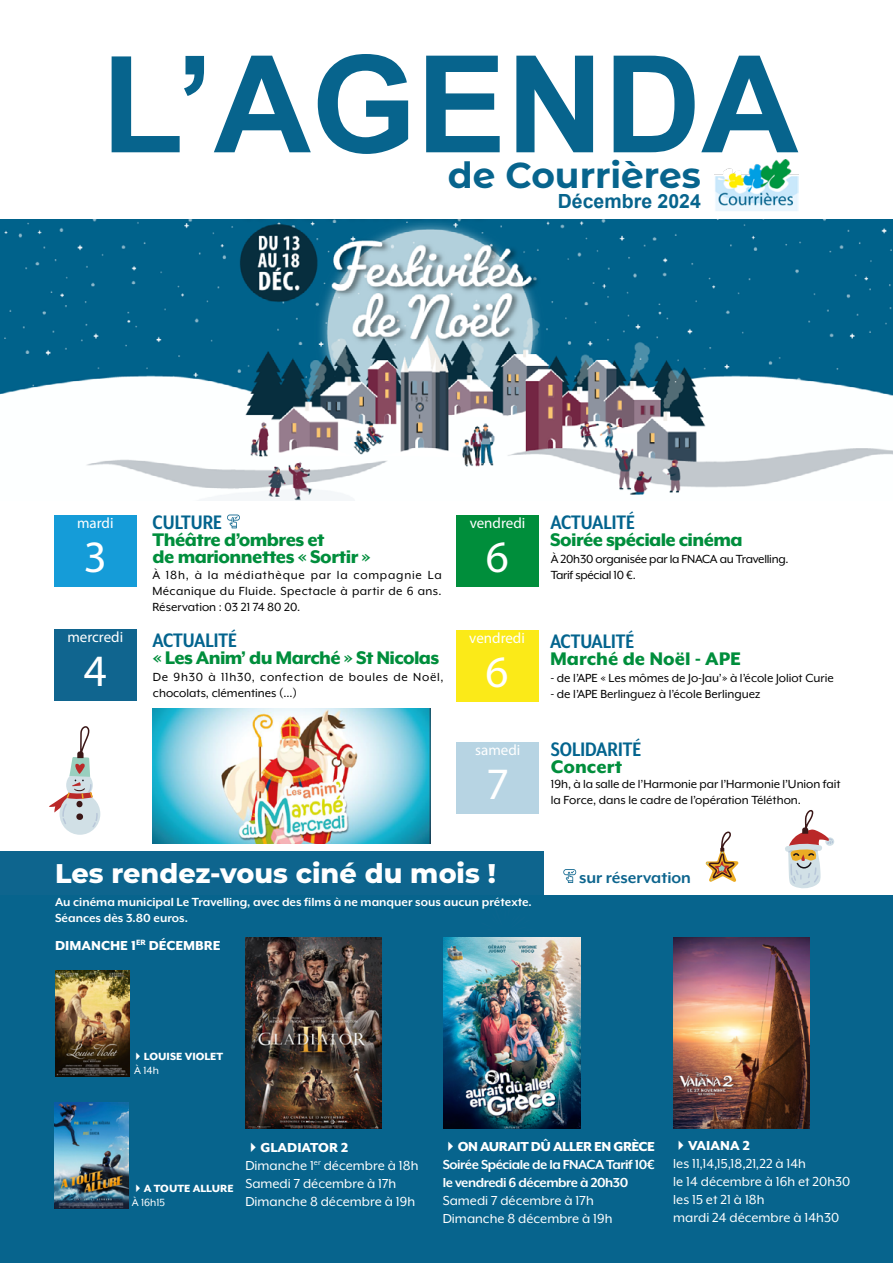
<style>
.page{position:relative;width:893px;height:1263px;background:#fff}
.page>*{position:absolute;margin:0;border:0;box-sizing:border-box;transform-origin:0 0}
.t1{font:700 135px "Arial";color:#07648d}
.t2{font:45px "Myriad Pro";color:#fff}
.t3{font:700 36px "Montserrat Alternates";color:#07648d}
.t4{font:800 27px "Montserrat";color:#fff}
.t5{font:700 22.5px "Mr Eaves XL Mod Nar OT";color:#03648e}
.t6{font:800 21px/16.5px "Mr Eaves XL Mod OT";letter-spacing:-.025em;color:#008e3c}
.t7{font:800 21px "Mr Eaves XL Mod OT";color:#008e3c}
.t8{font:700 19.5px "Arial";color:#07648d}
.t9{font:700 18px "Mr Eaves XL Mod OT";color:#0d658e}
.t10{font:15px/18px "Mr Eaves XL Mod OT";color:#fff}
.t11{font:700 15px/18px "Mr Eaves XL Mod OT";letter-spacing:-.03em;color:#fff;text-align:justify}
.t12{font:15px "Myriad Pro";color:#fff}
.t13{font:800 15px "Mr Eaves XL Mod OT";color:#fff}
.t14{font:13.5px/16.2px "Mr Eaves XL Mod OT";color:#000;text-align:justify}
.t15{font:700 13.5px/16.2px "Mr Eaves XL Mod OT";color:#fff}
.t16{font:13.5px/16.2px "Mr Eaves XL Mod OT";letter-spacing:.05em;color:#000}
.t17{font:13.5px/16.2px "Mr Eaves XL Mod OT";letter-spacing:-.02em;color:#000}
.t18{font:800 12px/14.4px "Mr Eaves XL Mod OT";color:#fff}
.s1{font-weight:400}
.s2{font-weight:800}
</style>
<div class="page">
<div style="left:0;top:851px;width:543px;height:82px;background:#0e658e"></div>
<div style="left:0;top:895px;width:893px;height:368px;background:#07648d"></div>
<img style="left:714px;top:159px;width:84px;height:52px">
<svg style="left:478px;top:937px;width:57px;height:1px"></svg>
<div style="left:54px;top:515px;width:83px;height:72px;background:#159cd8"></div>
<div style="left:54px;top:629px;width:83px;height:72px;background:#10658f"></div>
<div style="left:456px;top:630px;width:82px;height:72px;background:#fbea18"></div>
<div style="left:456px;top:515px;width:83px;height:72px;background:#008e3b"></div>
<img style="left:0;top:219px;width:893px;height:281px">
<img style="left:55px;top:971px;width:74px;height:106px">
<img style="left:54px;top:1103px;width:74px;height:106px">
<img style="left:245px;top:938px;width:137px;height:190px">
<img style="left:673px;top:938px;width:137px;height:190px">
<img style="left:444px;top:938px;width:136px;height:190px">
<img style="left:152px;top:708px;width:278px;height:136px">
<svg style="left:563px;top:869px;width:13px;height:14px"></svg>
<svg style="left:227px;top:514px;width:13px;height:14px"></svg>
<svg style="left:785px;top:810px;width:49px;height:79px"></svg>
<div style="left:60px;top:793px;width:40px;height:42px;background:#d1e0e6;border-radius:50%"></div>
<svg style="left:49px;top:726px;width:49px;height:103px"></svg>
<svg style="left:705px;top:831px;width:34px;height:51px"></svg>
<div style="left:456px;top:742px;width:83px;height:72px;background:#b7d4e3"></div>
<h1 class="t1" style="left:101px;top:10px;width:699px">L’AGENDA</h1>
<h3 class="t3" style="left:448px;top:149px;width:255px">de Courrières</h3>
<h3 class="t8" style="left:558px;top:188px;width:145px">Décembre 2024</h3>
<h3 class="t5" style="left:153px;top:511px;width:71px">CULTURE</h3>
<p class="t12" style="left:77px;top:514px;width:38px">mardi</p>
<h2 class="t2" style="left:84px;top:529px;width:25px">3</h2>
<h3 class="t6" style="left:153px;top:531px;width:220px">Théâtre d’ombres et<br>de marionnettes « Sortir »</h3>
<p class="t14" style="left:152px;top:567px;width:291px">À 18h, à la médiathèque par la compagnie La Mécanique du Fluide. Spectacle à partir de 6 ans.<br>Réservation : 03 21 74 80 20.</p>
<h3 class="t5" style="left:153px;top:628px;width:86px">ACTUALITÉ</h3>
<p class="t12" style="left:67px;top:628px;width:57px">mercredi</p>
<h2 class="t2" style="left:84px;top:643px;width:25px">4</h2>
<h3 class="t6" style="left:153px;top:649px;width:288px">« Les Anim’ du Marché » St Nicolas</h3>
<p class="t16" style="left:153px;top:669px;width:292px">De 9h30 à 11h30, confection de boules de Noël, chocolats, clémentines (...)</p>
<p class="t12" style="left:470px;top:514px;width:57px">vendredi</p>
<h2 class="t2" style="left:486px;top:529px;width:25px">6</h2>
<h3 class="t5" style="left:550px;top:511px;width:86px">ACTUALITÉ</h3>
<h3 class="t6" style="left:550px;top:531px;width:194px">Soirée spéciale cinéma</h3>
<p class="t17" style="left:551px;top:551px;width:239px">À 20h30 organisée par la FNACA au Travelling.<br>Tarif spécial 10 €.</p>
<h3 class="t5" style="left:550px;top:630px;width:86px">ACTUALITÉ</h3>
<p class="t12" style="left:469px;top:629px;width:57px">vendredi</p>
<h2 class="t2" style="left:486px;top:644px;width:25px">6</h2>
<h3 class="t7" style="left:550px;top:647px;width:193px">Marché de Noël - APE</h3>
<p class="t14" style="left:550px;top:670px;width:285px">- de l’APE « Les mômes de Jo-Jau’» à l’école Joliot Curie</p>
<p class="t14" style="left:550px;top:686px;width:212px">- de l’APE Berlinguez à l’école Berlinguez</p>
<p class="t12" style="left:475px;top:740px;width:47px">samedi</p>
<h2 class="t2" style="left:486px;top:756px;width:25px">7</h2>
<h3 class="t5" style="left:551px;top:737px;width:92px">SOLIDARITÉ</h3>
<h3 class="t7" style="left:551px;top:755px;width:73px">Concert</h3>
<p class="t14" style="left:551px;top:776px;width:291px">19h, à la salle de l’Harmonie par l’Harmonie l’Union fait la Force, dans le cadre de l’opération Téléthon.</p>
<h3 class="t4" style="left:55px;top:853px;width:442px">Les rendez-vous ciné du mois !</h3>
<p class="t15" style="left:55px;top:894px;width:478px">Au cinéma municipal Le Travelling, avec des films à ne manquer sous aucun prétexte.<br>Séances dès 3.80 euros.</p>
<p class="t13" style="left:55px;top:937px;width:167px">DIMANCHE 1<sup>ER</sup> DÉCEMBRE</p>
<p class="t18" style="left:132px;top:1049px;width:93px">✔LOUISE VIOLET<br><span class="s1">À 14h</span></p>
<h3 class="t9" style="left:579px;top:867px;width:113px">sur réservation</h3>
<p class="t18" style="left:132px;top:1181px;width:103px">✔A TOUTE ALLURE<br><span class="s1">À 16h15</span></p>
<p class="t11" style="left:443px;top:1137px;width:214px">✔<span class="s2">ON AURAIT DÛ ALLER EN GRÈCE </span>Soirée Spéciale de la FNACA Tarif 10€ le vendredi 6 décembre à 20h30</p>
<p class="t10" style="left:443px;top:1191px;width:171px">Samedi 7 décembre à 17h<br>Dimanche 8 décembre à 19h</p>
<p class="t10" style="left:245px;top:1139px;width:175px">✔<span class="s2">GLADIATOR 2<br></span>Dimanche 1<sup>er</sup> décembre à 18h<br>Samedi 7 décembre à 17h<br>Dimanche 8 décembre à 19h</p>
<p class="t10" style="left:673px;top:1136px;width:178px">✔<span class="s2">VAIANA 2<br></span>les 11,14,15,18,21,22 à 14h<br>le 14 décembre à 16h et 20h30 les 15 et 21 à 18h<br>mardi 24 décembre à 14h30</p>
</div>
